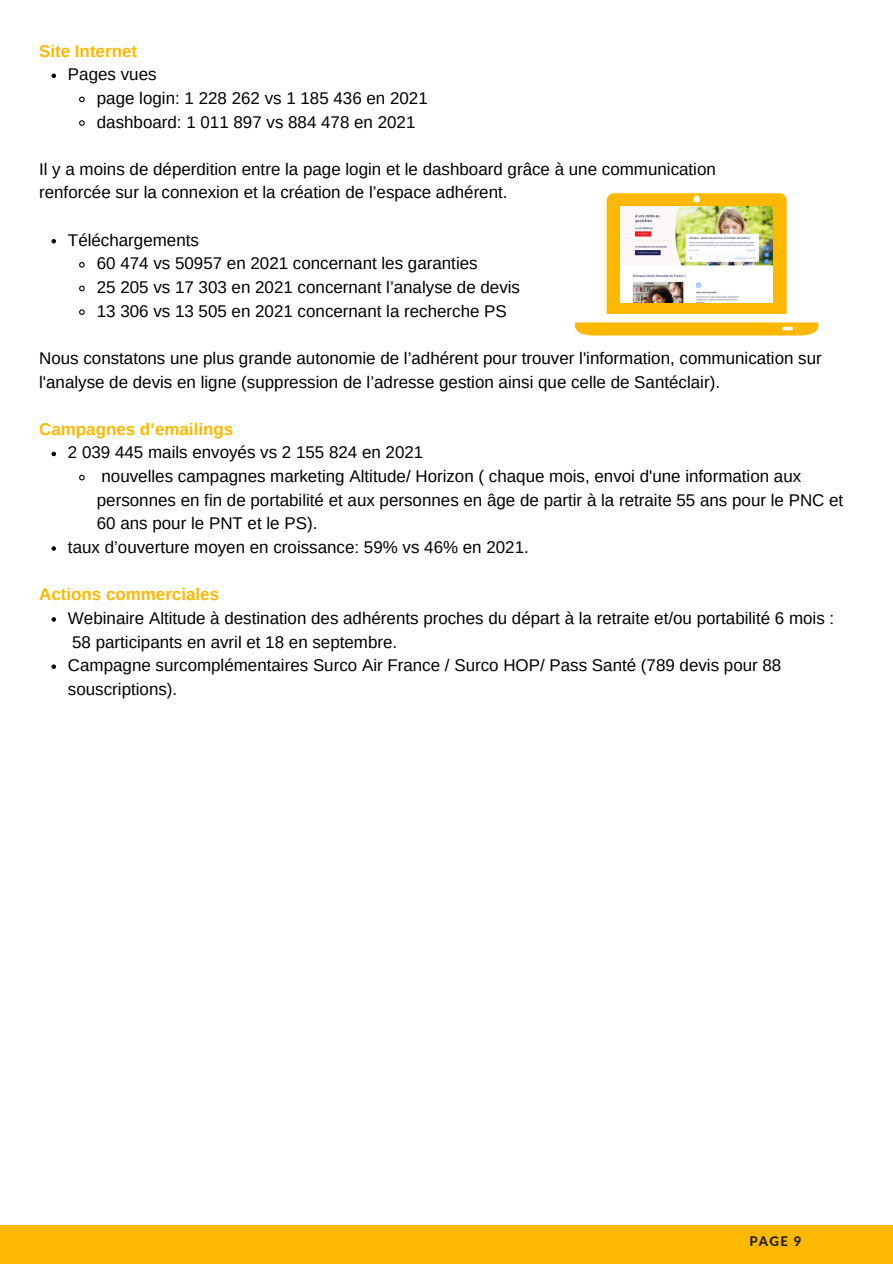
<style>
.page{position:relative;width:893px;height:1264px;background:#fff}
.page>*{position:absolute;margin:0;border:0;box-sizing:border-box;transform-origin:0 0}
.t1{font:16.95px/23.7px "Arimo";color:#000}
.t2{font:700 16.95px "Arimo";color:#ffb800}
.t3{font:800 13.2px "Lato";color:#1e1e1e}
</style>
<div class="page">
<div style="left:0;top:1225px;width:892px;height:38px;background:#ffb800"></div>
<svg style="left:51px;top:73px;width:5px;height:5px"></svg>
<svg style="left:79px;top:96px;width:6px;height:7px"></svg>
<svg style="left:79px;top:120px;width:6px;height:6px"></svg>
<svg style="left:51px;top:239px;width:5px;height:4px"></svg>
<svg style="left:79px;top:262px;width:6px;height:6px"></svg>
<svg style="left:79px;top:285px;width:6px;height:7px"></svg>
<svg style="left:79px;top:309px;width:6px;height:6px"></svg>
<svg style="left:51px;top:451px;width:5px;height:5px"></svg>
<svg style="left:79px;top:474px;width:6px;height:7px"></svg>
<svg style="left:51px;top:546px;width:5px;height:4px"></svg>
<svg style="left:51px;top:617px;width:5px;height:4px"></svg>
<svg style="left:51px;top:664px;width:5px;height:5px"></svg>
<svg style="left:575px;top:193px;width:243px;height:142px"></svg>
<img style="left:620px;top:206px;width:152px;height:96px">
<p class="t2" style="left:39px;top:41px;width:99px">Site Internet</p>
<p class="t1" style="left:68px;top:63px;width:90px">Pages vues</p>
<p class="t1" style="left:97px;top:86px;width:332px">page login: 1 228 262 vs 1 185 436 en 2021</p>
<h2 class="t1" style="left:97px;top:110px;width:320px">dashboard: 1 011 897 vs 884 478 en 2021</h2>
<p class="t1" style="left:39px;top:157px;width:678px">Il y a moins de déperdition entre la page login et le dashboard grâce à une communication renforcée sur la connexion et la création de l’espace adhérent.</p>
<p class="t1" style="left:68px;top:228px;width:132px">Téléchargements</p>
<p class="t1" style="left:97px;top:252px;width:382px">60 474 vs 50957 en 2021 concernant les garanties</p>
<p class="t1" style="left:97px;top:275px;width:424px">25 205 vs 17 303 en 2021 concernant l’analyse de devis</p>
<h2 class="t1" style="left:97px;top:299px;width:411px">13 306 vs 13 505 en 2021 concernant la recherche PS</h2>
<h1 class="t1" style="left:39px;top:346px;width:784px">Nous constatons une plus grande autonomie de l’adhérent pour trouver l'information, communication sur l'analyse de devis en ligne (suppression de l’adresse gestion ainsi que celle de Santéclair).</h1>
<p class="t2" style="left:39px;top:419px;width:195px">Campagnes d’emailings</p>
<p class="t1" style="left:68px;top:441px;width:357px">2 039 445 mails envoyés vs 2 155 824 en 2021</p>
<p class="t1" style="left:97px;top:464px;width:748px">nouvelles campagnes marketing Altitude/ Horizon ( chaque mois, envoi d'une information aux personnes en fin de portabilité et aux personnes en âge de partir à la retraite 55 ans pour le PNC et<br>60 ans pour le PNT et le PS).</p>
<h1 class="t1" style="left:68px;top:535px;width:462px">taux d’ouverture moyen en croissance: 59% vs 46% en 2021.</h1>
<p class="t2" style="left:39px;top:585px;width:181px">Actions commerciales</p>
<p class="t1" style="left:68px;top:606px;width:767px">Webinaire Altitude à destination des adhérents proches du départ à la retraite et/ou portabilité 6 mois :</p>
<p class="t1" style="left:72px;top:630px;width:326px">58 participants en avril et 18 en septembre.</p>
<h2 class="t1" style="left:68px;top:653px;width:714px">Campagne surcomplémentaires Surco Air France / Surco HOP/ Pass Santé (789 devis pour 88 souscriptions).</h2>
<h1 class="t3" style="left:749px;top:1232px;width:54px">PAGE 9</h1>
</div>
